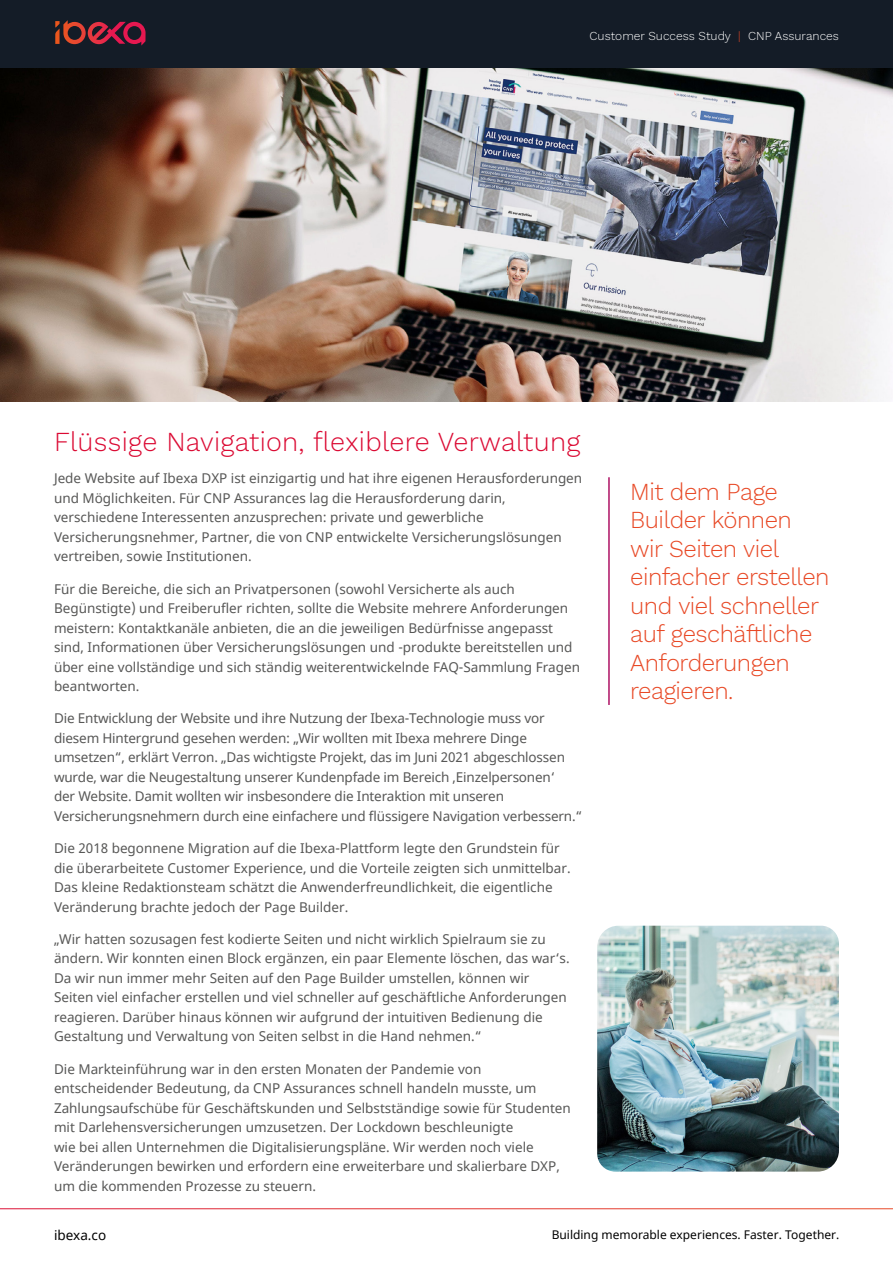
<style>
.page{position:relative;width:893px;height:1263px;background:#fff}
.page>*{position:absolute;margin:0;border:0;box-sizing:border-box;transform-origin:0 0}
.t1{font:300 27px "Work Sans";letter-spacing:.01em;color:#db0a33}
.t2{font:300 24px/28.5px "Work Sans";letter-spacing:-.02em;color:#e84926}
.t3{font:13.5px/19.5px "Noto Sans";color:#575756}
.t4{font:13.5px "Noto Sans";color:#000}
.t5{font:12px "Noto Sans";color:#000}
.t6{font:300 12px "Work Sans";color:#fff}
.s1{color:#e84926}
</style>
<div class="page">
<div style="left:0;top:0;width:893px;height:68px;background:#141c27"></div>
<svg style="left:55px;top:20px;width:91px;height:26px"></svg>
<img style="left:597px;top:926px;width:242px;height:245px">
<hr style="left:608px;top:477px;width:2px;height:228px;background:#ae1164">
<img style="left:0;top:68px;width:893px;height:334px">
<p class="t6" style="left:590px;top:26px;width:251px">Customer Success Study <span class="s1">|</span> CNP Assurances</p>
<h1 class="t1" style="left:54px;top:421px;width:528px">Flüssige Navigation, flexiblere Verwaltung</h1>
<p class="t3" style="left:54px;top:469px;width:530px">Jede Website auf Ibexa DXP ist einzigartig und hat ihre eigenen Herausforderungen und Möglichkeiten. Für CNP Assurances lag die Herausforderung darin, verschiedene Interessenten anzusprechen: private und gewerbliche Versicherungsnehmer, Partner, die von CNP entwickelte Versicherungslösungen vertreiben, sowie Institutionen.</p>
<p class="t3" style="left:54px;top:579px;width:527px">Für die Bereiche, die sich an Privatpersonen (sowohl Versicherte als auch Begünstigte) und Freiberufler richten, sollte die Website mehrere Anforderungen meistern: Kontaktkanäle anbieten, die an die jeweiligen Bedürfnisse angepasst sind, Informationen über Versicherungslösungen und -produkte bereitstellen und über eine vollständige und sich ständig weiterentwickelnde FAQ-Sammlung Fragen beantworten.</p>
<p class="t3" style="left:54px;top:709px;width:530px">Die Entwicklung der Website und ihre Nutzung der Ibexa-Technologie muss vor diesem Hintergrund gesehen werden: „Wir wollten mit Ibexa mehrere Dinge umsetzen“, erklärt Verron. „Das wichtigste Projekt, das im Juni 2021 abgeschlossen wurde, war die Neugestaltung unserer Kundenpfade im Bereich ‚Einzelpersonen‘<br>der Website. Damit wollten wir insbesondere die Interaktion mit unseren Versicherungsnehmern durch eine einfachere und flüssigere Navigation verbessern.“</p>
<p class="t3" style="left:54px;top:839px;width:518px">Die 2018 begonnene Migration auf die Ibexa-Plattform legte den Grundstein für die überarbeitete Customer Experience, und die Vorteile zeigten sich unmittelbar.<br>Das kleine Redaktionsteam schätzt die Anwenderfreundlichkeit, die eigentliche Veränderung brachte jedoch der Page Builder.</p>
<p class="t3" style="left:54px;top:930px;width:517px">„Wir hatten sozusagen fest kodierte Seiten und nicht wirklich Spielraum sie zu ändern. Wir konnten einen Block ergänzen, ein paar Elemente löschen, das war‘s.<br>Da wir nun immer mehr Seiten auf den Page Builder umstellen, können wir Seiten viel einfacher erstellen und viel schneller auf geschäftliche Anforderungen reagieren. Darüber hinaus können wir aufgrund der intuitiven Bedienung die Gestaltung und Verwaltung von Seiten selbst in die Hand nehmen.“</p>
<p class="t3" style="left:54px;top:1059px;width:518px">Die Markteinführung war in den ersten Monaten der Pandemie von entscheidender Bedeutung, da CNP Assurances schnell handeln musste, um Zahlungsaufschübe für Geschäftskunden und Selbstständige sowie für Studenten mit Darlehensversicherungen umzusetzen. Der Lockdown beschleunigte<br>wie bei allen Unternehmen die Digitalisierungspläne. Wir werden noch viele Veränderungen bewirken und erfordern eine erweiterbare und skalierbare DXP, um die kommenden Prozesse zu steuern.</p>
<h2 class="t2" style="left:630px;top:476px;width:201px">Mit dem Page<br>Builder können wir Seiten viel einfacher erstellen und viel schneller auf geschäftliche<br>Anforderungen reagieren.</h2>
<p class="t4" style="left:54px;top:1225px;width:54px">ibexa.co</p>
<p class="t5" style="left:552px;top:1226px;width:289px">Building memorable experiences. Faster. Together.</p>
</div>
